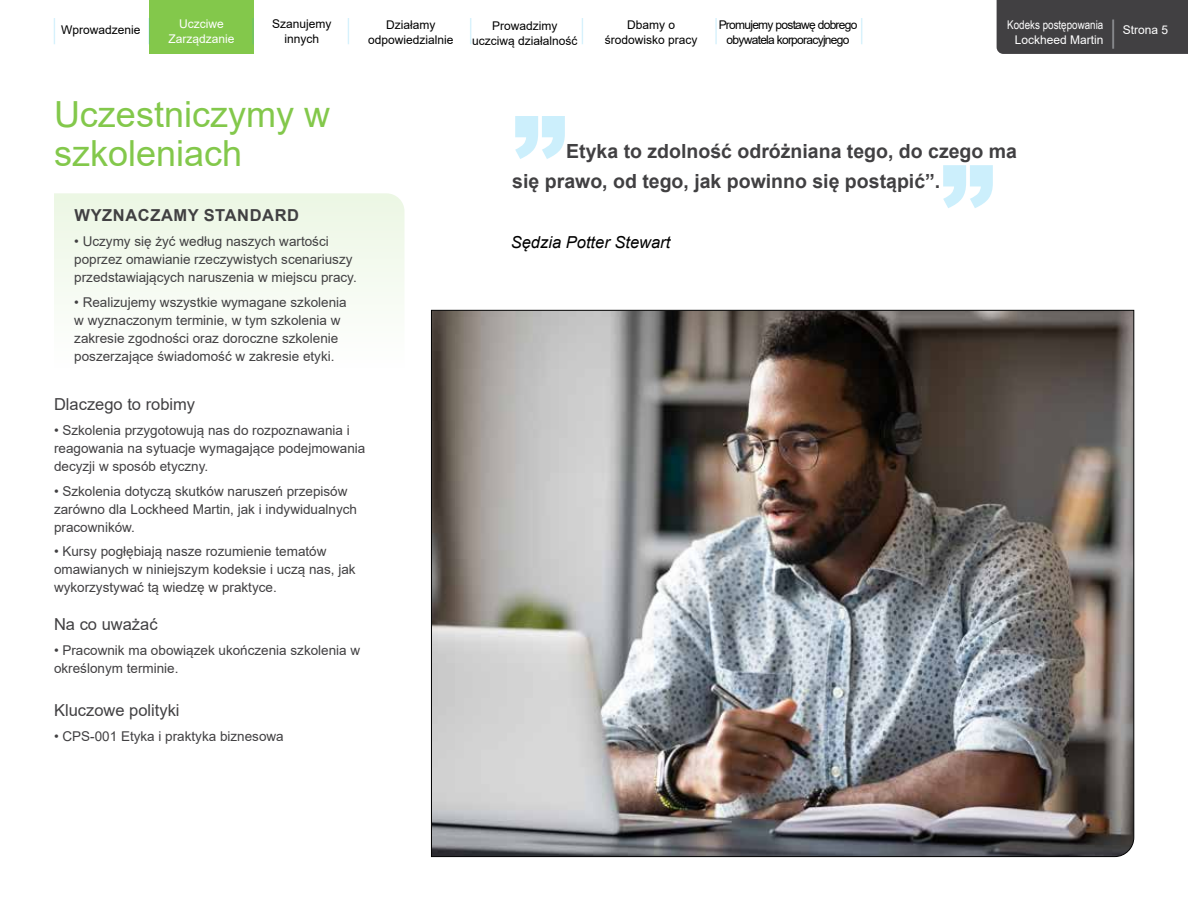
<style>
.page{position:relative;width:1188px;height:918px;background:#fff}
.page>*{position:absolute;margin:0;border:0;box-sizing:border-box;transform-origin:0 0}
.t1{font:900 108px "Arial";color:#cceffc}
.t2{font:36px/39px "Arial";color:#83c84b}
.t3{font:300 30.6px "DINOT";color:#00aeef;scale:.71 1}
.t4{font:30.6px "Arial";color:#8f9194;scale:.71 1}
.t5{font:700 19.5px/30px "Arial";color:#414042}
.t6{font:16.5px "Arial";color:#414042}
.t7{font:italic 16.5px "Arial";color:#000}
.t8{font:700 16.5px "Arial";letter-spacing:.035em;color:#414042}
.t9{font:13.5px/18px "Arial";color:#414042}
.t10{font:12px/15px "Arial";color:#000;text-align:center}
.t11{font:12px/15px "Arial";letter-spacing:-.06em;color:#000;text-align:center}
.t12{font:12px/15px "Arial";color:#fff;text-align:center}
.t13{font:12px "Arial Narrow";color:#fff}
</style>
<div class="page">
<div style="left:149px;top:0;width:104px;height:54px;background:#83c84b"></div>
<div style="left:997px;top:0;width:191px;height:54px;background:#414042"></div>
<div style="left:54px;top:193px;width:351px;height:112px;background:#f2f9ec"></div>
<img style="left:431px;top:310px;width:703px;height:547px">
<h3 class="t3" style="left:51px;top:8px;width:11px">|</h3>
<h3 class="t3" style="left:146px;top:8px;width:11px">|</h3>
<h3 class="t3" style="left:345px;top:8px;width:11px">|</h3>
<h3 class="t3" style="left:468px;top:8px;width:11px">|</h3>
<h3 class="t3" style="left:579px;top:8px;width:11px">|</h3>
<h3 class="t3" style="left:713px;top:8px;width:11px">|</h3>
<h3 class="t3" style="left:859px;top:8px;width:11px">|</h3>
<p class="t13" style="left:1007px;top:16px;width:98px">Kodeks postępowania</p>
<p class="t10" style="left:272px;top:16px;width:61px">Szanujemy innych</p>
<p class="t10" style="left:368px;top:17px;width:87px">Działamy odpowiedzialnie</p>
<p class="t12" style="left:169px;top:16px;width:68px">Uczciwe<br>Zarządzanie</p>
<p class="t10" style="left:605px;top:17px;width:94px">Dbamy o środowisko pracy</p>
<p class="t10" style="left:472px;top:18px;width:107px">Prowadzimy uczciwą działalność</p>
<p class="t11" style="left:719px;top:17px;width:140px">Promujemy postawę dobrego obywatela korporacyjnego</p>
<p class="t10" style="left:61px;top:23px;width:81px">Wprowadzenie</p>
<p class="t12" style="left:1015px;top:32px;width:90px">Lockheed Martin</p>
<h3 class="t4" style="left:1111px;top:10px;width:9px">|</h3>
<p class="t12" style="left:1123px;top:23px;width:47px">Strona 5</p>
<h2 class="t2" style="left:54px;top:95px;width:278px">Uczestniczymy w szkoleniach</h2>
<p class="t8" style="left:75px;top:204px;width:226px">WYZNACZAMY STANDARD</p>
<p class="t9" style="left:74px;top:232px;width:284px">• Uczymy się żyć według naszych wartości poprzez omawianie rzeczywistych scenariuszy przedstawiających naruszenia w miejscu pracy.</p>
<p class="t9" style="left:74px;top:293px;width:274px">• Realizujemy wszystkie wymagane szkolenia w wyznaczonym terminie, w tym szkolenia w zakresie zgodności oraz doroczne szkolenie poszerzające świadomość w zakresie etyki.</p>
<p class="t6" style="left:54px;top:393px;width:143px">Dlaczego to robimy</p>
<p class="t9" style="left:54px;top:421px;width:313px">• Szkolenia przygotowują nas do rozpoznawania i reagowania na sytuacje wymagające podejmowania decyzji w sposób etyczny.</p>
<p class="t9" style="left:54px;top:482px;width:305px">• Szkolenia dotyczą skutków naruszeń przepisów zarówno dla Lockheed Martin, jak i indywidualnych pracowników.</p>
<p class="t9" style="left:54px;top:543px;width:303px">• Kursy pogłębiają nasze rozumienie tematów omawianych w niniejszym kodeksie i uczą nas, jak wykorzystywać tą wiedzę w praktyce.</p>
<p class="t6" style="left:54px;top:613px;width:105px">Na co uważać</p>
<p class="t9" style="left:54px;top:641px;width:308px">• Pracownik ma obowiązek ukończenia szkolenia w określonym terminie.</p>
<p class="t6" style="left:54px;top:699px;width:127px">Kluczowe polityki</p>
<p class="t9" style="left:54px;top:727px;width:231px">• CPS-001 Etyka i praktyka biznesowa</p>
<h1 class="t1" style="left:512px;top:20px;width:55px">„</h1>
<h3 class="t5" style="left:512px;top:137px;width:506px;text-indent:54px">Etyka to zdolność odróżniana tego, do czego ma się prawo, od tego, jak powinno się postąpić”.</h3>
<h1 class="t1" style="left:940px;top:127px;width:55px">”</h1>
<p class="t7" style="left:511px;top:231px;width:161px">Sędzia Potter Stewart</p>
</div>
